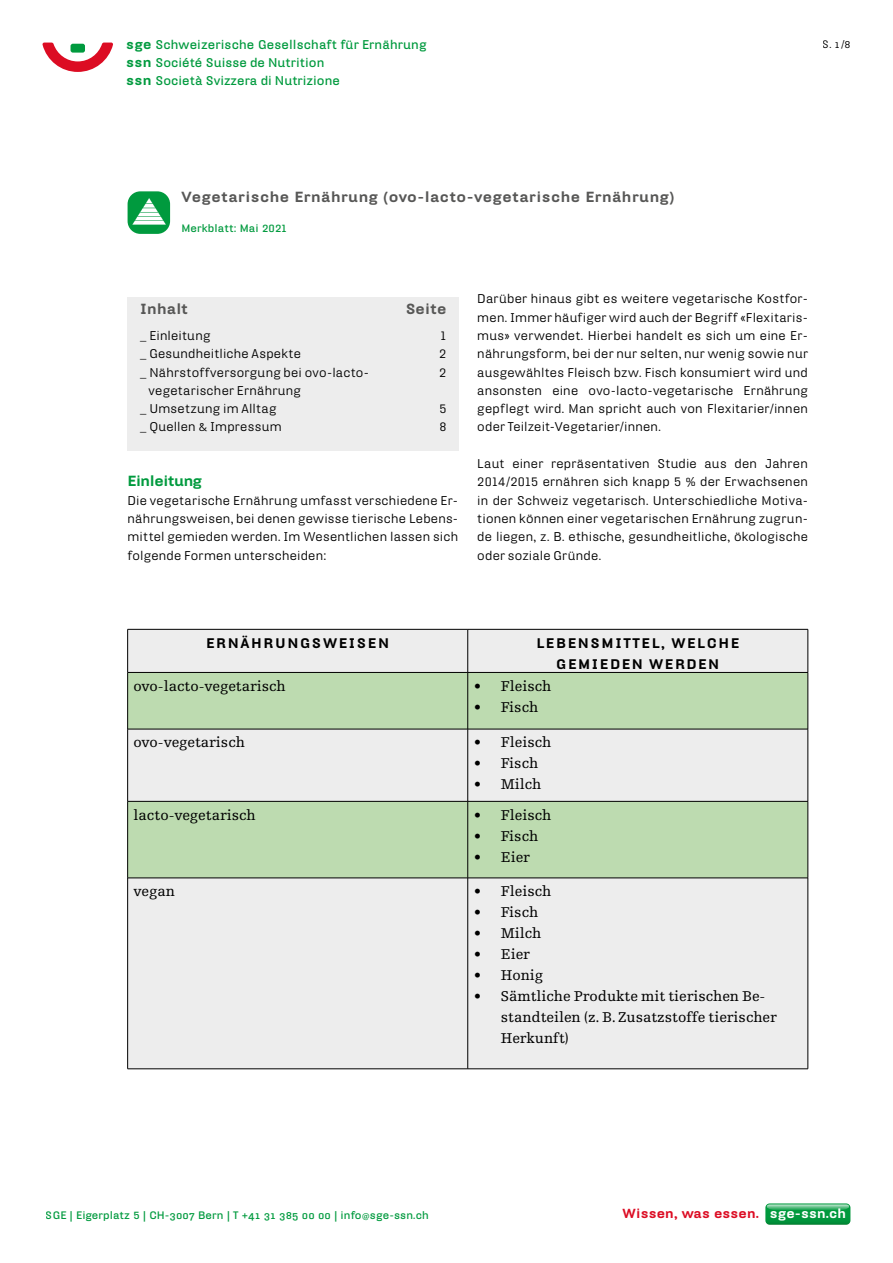
<style>
.page{position:relative;width:893px;height:1263px;background:#fff}
.page>*{position:absolute;margin:0;border:0;box-sizing:border-box;transform-origin:0 0}
.t1{font:15px/21px "Egyptienne FLT Std";color:#000}
.t2{font:900 14.25px "Hydra Text";letter-spacing:.03em;color:#575756}
.t3{font:900 14.25px "Hydra Text";letter-spacing:-.03em;color:#009a3e}
.t4{font:900 13.5px/21px "Hydra Text";letter-spacing:.12em;color:#000;text-align:center}
.t5{font:900 12.75px "Hydra Text";letter-spacing:.01em;color:#dc0c23}
.t6{font:12.3px/18.3px "Hydra Text";letter-spacing:.02em;color:#000;text-align:justify}
.t7{font:700 12.3px/18px "Hydra Text";letter-spacing:.005em;color:#009a3e}
.t8{font:700 10.5px "Hydra Text";letter-spacing:.01em;color:#009a3e}
.t9{font:10.5px "Hydra Text";color:#000}
.s1{font-weight:900;font-size:13.05px}
.s2{font-family:"Hydra Text Regular Expert"}
.s3{font-family:"Hydra Text Bold Expert";font-weight:400}
.s4{font-weight:400}
.s5{color:#fff}
</style>
<div class="page">
<svg style="left:43px;top:43px;width:70px;height:29px"></svg>
<svg style="left:765px;top:1203px;width:85px;height:22px;background:#24a456"></svg>
<div style="left:128px;top:297px;width:331px;height:154px;background:#ededed"></div>
<div style="left:128px;top:630px;width:680px;height:438px;background:#ededed"></div>
<svg style="left:128px;top:673px;width:680px;height:205px;background:#ccdfc4"></svg>
<hr style="left:128px;top:629px;width:340px;height:1px;background:#000">
<hr style="left:127px;top:629px;width:1px;height:43px;background:#000">
<hr style="left:468px;top:629px;width:340px;height:1px;background:#000">
<hr style="left:467px;top:629px;width:1px;height:43px;background:#000">
<hr style="left:808px;top:629px;width:1px;height:43px;background:#000">
<hr style="left:128px;top:672px;width:340px;height:1px;background:#000">
<hr style="left:127px;top:672px;width:1px;height:57px;background:#000">
<hr style="left:468px;top:672px;width:340px;height:1px;background:#000">
<hr style="left:467px;top:672px;width:1px;height:57px;background:#000">
<hr style="left:808px;top:672px;width:1px;height:57px;background:#000">
<hr style="left:128px;top:729px;width:340px;height:1px;background:#000">
<hr style="left:127px;top:729px;width:1px;height:72px;background:#000">
<hr style="left:468px;top:729px;width:340px;height:1px;background:#000">
<hr style="left:467px;top:729px;width:1px;height:72px;background:#000">
<hr style="left:808px;top:729px;width:1px;height:72px;background:#000">
<hr style="left:128px;top:801px;width:340px;height:1px;background:#000">
<hr style="left:127px;top:801px;width:1px;height:77px;background:#000">
<hr style="left:468px;top:801px;width:340px;height:1px;background:#000">
<hr style="left:467px;top:801px;width:1px;height:77px;background:#000">
<hr style="left:808px;top:801px;width:1px;height:77px;background:#000">
<hr style="left:128px;top:878px;width:340px;height:1px;background:#000">
<hr style="left:127px;top:878px;width:1px;height:191px;background:#000">
<hr style="left:468px;top:878px;width:340px;height:1px;background:#000">
<hr style="left:467px;top:878px;width:1px;height:191px;background:#000">
<hr style="left:808px;top:878px;width:1px;height:191px;background:#000">
<hr style="left:128px;top:1068px;width:340px;height:1px;background:#000">
<hr style="left:468px;top:1068px;width:340px;height:1px;background:#000">
<div style="left:128px;top:191px;width:42px;height:43px;background:#009a3e;border-radius:13px"></div>
<svg style="left:132px;top:198px;width:34px;height:27px"></svg>
<p class="t7" style="left:126px;top:35px;width:302px"><span class="s1">sge</span> Schweizerische Gesellschaft für Ernährung <span class="s1">ssn</span> Société Suisse de Nutrition<br><span class="s1">ssn</span> Società Svizzera di Nutrizione</p>
<p class="t9" style="left:823px;top:38px;width:29px">S. <span class="s2">1</span> /<span class="s2">8</span></p>
<p class="t2" style="left:182px;top:188px;width:495px">Vegetarische Ernährung (ovo-lacto-vegetarische Ernährung)</p>
<p class="t8" style="left:182px;top:221px;width:107px">Merkblatt: Mai 2021</p>
<p class="t2" style="left:140px;top:300px;width:49px">Inhalt</p>
<p class="t2" style="left:406px;top:300px;width:42px">Seite</p>
<p class="t6" style="left:140px;top:326px;width:72px">_ Einleitung</p>
<p class="t6" style="left:441px;top:326px;width:7px">1</p>
<p class="t6" style="left:140px;top:344px;width:162px">_ Gesundheitliche Aspekte</p>
<p class="t6" style="left:439px;top:344px;width:9px">2</p>
<p class="t6" style="left:140px;top:363px;width:230px">_ Nährstoffversorgung bei ovo-lacto-</p>
<p class="t6" style="left:439px;top:363px;width:9px">2</p>
<p class="t6" style="left:140px;top:381px;width:162px;text-indent:8px">vegetarischer Ernährung _ Umsetzung im Alltag</p>
<p class="t6" style="left:439px;top:399px;width:9px">5</p>
<p class="t6" style="left:140px;top:418px;width:143px">_ Quellen &amp; Impressum</p>
<p class="t6" style="left:439px;top:418px;width:9px">8</p>
<p class="t3" style="left:128px;top:472px;width:76px">Einleitung</p>
<p class="t6" style="left:128px;top:491px;width:332px">Die vegetarische Ernährung umfasst verschiedene Er&shy;nährungsweisen, bei denen gewisse tierische Lebens&shy;mittel gemieden werden. Im Wesentlichen lassen sich folgende Formen unterscheiden:</p>
<p class="t6" style="left:477px;top:289px;width:332px">Darüber hinaus gibt es weitere vegetarische Kostfor&shy;men. Immer häufiger wird auch der Begriff «Flexitaris&shy;mus» verwendet. Hierbei handelt es sich um eine Er&shy;nährungsform, bei der nur selten, nur wenig sowie nur ausgewähltes Fleisch bzw. Fisch konsumiert wird und ansonsten eine ovo-lacto-vegetarische Ernährung gepflegt wird. Man spricht auch von Flexitarier/innen oder Teilzeit-Vegetarier/innen.</p>
<p class="t6" style="left:477px;top:454px;width:332px">Laut einer repräsentativen Studie aus den Jahren 2014/2015 ernähren sich knapp 5 % der Erwachsenen in der Schweiz vegetarisch. Unterschiedliche Motiva&shy;tionen können einer vegetarischen Ernährung zugrun&shy;de liegen, z. B. ethische, gesundheitliche, ökologische oder soziale Gründe.</p>
<p class="t4" style="left:206px;top:633px;width:184px">ERNÄHRUNGSWEISEN</p>
<p class="t4" style="left:536px;top:633px;width:204px">LEBENSMITTEL, WELCHE<br>GEMIEDEN WERDEN</p>
<p class="t1" style="left:134px;top:676px;width:154px">ovo-lacto-vegetarisch</p>
<p class="t1" style="left:474px;top:676px;width:79px">• Fleisch</p>
<p class="t1" style="left:474px;top:697px;width:66px">• Fisch</p>
<p class="t1" style="left:134px;top:732px;width:113px">ovo-vegetarisch</p>
<p class="t1" style="left:474px;top:732px;width:79px">• Fleisch</p>
<p class="t1" style="left:474px;top:753px;width:66px">• Fisch</p>
<p class="t1" style="left:474px;top:774px;width:69px">• Milch</p>
<p class="t1" style="left:134px;top:804px;width:124px">lacto-vegetarisch</p>
<p class="t1" style="left:474px;top:804px;width:79px">• Fleisch</p>
<p class="t1" style="left:474px;top:825px;width:66px">• Fisch</p>
<p class="t1" style="left:474px;top:846px;width:58px">• Eier</p>
<p class="t1" style="left:134px;top:881px;width:43px">vegan</p>
<p class="t1" style="left:474px;top:881px;width:79px">• Fleisch</p>
<p class="t1" style="left:474px;top:902px;width:66px">• Fisch</p>
<p class="t1" style="left:474px;top:923px;width:69px">• Milch</p>
<p class="t1" style="left:474px;top:944px;width:58px">• Eier</p>
<p class="t1" style="left:474px;top:965px;width:71px">• Honig</p>
<p class="t1" style="left:501px;top:986px;width:277px;text-indent:-27px">• Sämtliche Produkte mit tierischen Be&shy;standteilen (z. B. Zusatzstoffe tierischer<br>Herkunft)</p>
<p class="t8" style="left:46px;top:1208px;width:385px">SGE | Eigerplatz 5 | CH-<span class="s3">3007</span> Bern | T +<span class="s3">41 31 385 00 00</span> | info<span class="s4">@</span>sge-ssn.ch</p>
<p class="t5" style="left:623px;top:1205px;width:225px">Wissen, was essen. <span class="s5">sge-ssn.ch</span></p>
</div>
